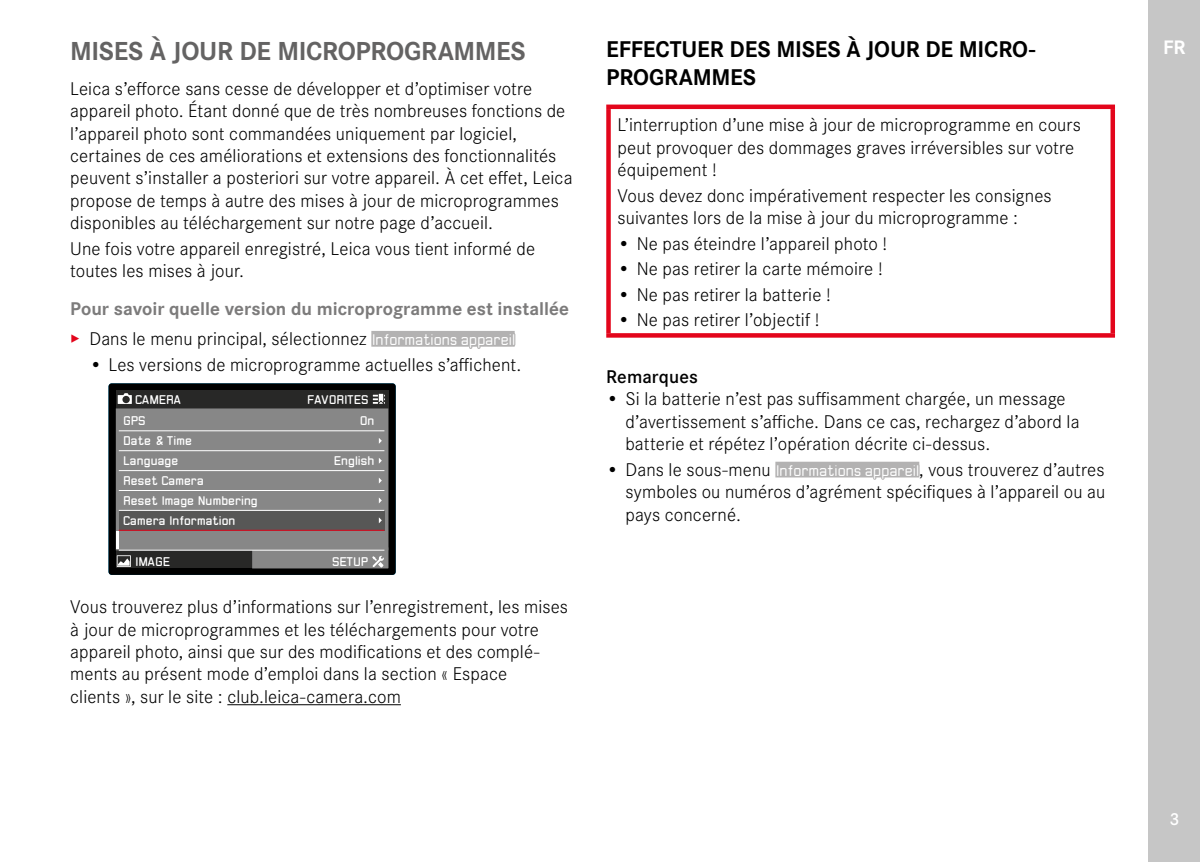
<style>
.page{position:relative;width:1200px;height:862px;background:#fff}
.page>*{position:absolute;margin:0;border:0;box-sizing:border-box;transform-origin:0 0}
.Heading____Chapter{font:700 27px "Corporate S";letter-spacing:-.01em;color:#646363}
.Heading____Heading_01_blind{font:700 23.62px/28.3px "Corporate S";letter-spacing:-.005em;color:#000}
.t1{font:700 20.25px "Corporate S";color:#fff}
.Text____Body_Text{font:300 19.12px/22.3px "Corporate S";letter-spacing:.005em;color:#000}
.Text____Um_zu_zum_XXX{font:700 19.12px "Corporate S";color:#7c7b7b}
.Heading____Note_Heading{font:600 19.12px "Corporate S";letter-spacing:.005em;color:#000}
.t2{font:600 18px "Corporate S";color:#fff}
.t3{font:11.03px/20px "LG1050";letter-spacing:.045em;color:#fff}
.s1{color:#e3051b}
.s2{font-family:"LG1055";font-size:13.5px;color:#b3b2b2}
</style>
<div class="page">
<div style="left:1148px;top:0;width:51px;height:861px;background:#c6c6c6"></div>
<div style="left:371px;top:331px;width:143px;height:15px;background:#b3b2b2"></div>
<hr style="left:227px;top:703px;width:174px;height:1px;background:#000">
<svg style="left:108px;top:383px;width:287px;height:191px;background:#0a0d0e"></svg>
<svg style="left:116px;top:393px;width:272px;height:175px;background:#7a7979"></svg>
<hr style="left:116px;top:531px;width:3px;height:17px;background:#fff">
<div style="left:775px;top:461px;width:144px;height:16px;background:#b3b2b2"></div>
<div style="left:606px;top:104px;width:508px;height:5px;background:#e3051b"></div>
<svg style="left:606px;top:109px;width:4px;height:224px"></svg>
<svg style="left:1110px;top:109px;width:4px;height:224px"></svg>
<svg style="left:606px;top:333px;width:508px;height:4px;background:#e40f24"></svg>
<p class="Heading____Chapter" style="left:70px;top:29px;width:457px">MISES À JOUR DE MICROPROGRAMMES</p>
<p class="Text____Body_Text" style="left:70px;top:76px;width:503px">Leica s’efforce sans cesse de développer et d’optimiser votre appareil photo. Étant donné que de très nombreuses fonctions de l’appareil photo sont commandées uniquement par logiciel, certaines de ces améliorations et extensions des fonctionnalités peuvent s’installer a posteriori sur votre appareil. À cet effet, Leica propose de temps à autre des mises à jour de microprogrammes disponibles au téléchargement sur notre page d’accueil.</p>
<p class="Text____Body_Text" style="left:70px;top:236px;width:466px">Une fois votre appareil enregistré, Leica vous tient informé de toutes les mises à jour.</p>
<p class="Text____Um_zu_zum_XXX" style="left:70px;top:293px;width:500px">Pour savoir quelle version du microprogramme est installée</p>
<p class="Text____Body_Text" style="left:70px;top:326px;width:446px"><span class="s1">▸</span> Dans le menu principal, sélectionnez <span class="s2">Informations appareil</span></p>
<p class="Text____Body_Text" style="left:89px;top:352px;width:433px">• Les versions de microprogramme actuelles s’affichent.</p>
<p class="t3" style="left:135px;top:389px;width:47px">CAMERA</p>
<p class="t3" style="left:307px;top:389px;width:62px">FAVORITES</p>
<p class="t3" style="left:123px;top:410px;width:136px">GPS<br>Date &amp; Time<br>Language<br>Reset Camera<br>Reset Image Numbering<br>Camera Information</p>
<p class="t3" style="left:359px;top:410px;width:16px">On</p>
<p class="t3" style="left:333px;top:450px;width:42px">English</p>
<p class="t3" style="left:135px;top:550px;width:36px">IMAGE</p>
<p class="t3" style="left:332px;top:550px;width:37px">SETUP</p>
<p class="Text____Body_Text" style="left:70px;top:594px;width:499px">Vous trouverez plus d’informations sur l’enregistrement, les mises à jour de microprogrammes et les téléchargements pour votre appareil photo, ainsi que sur des modifications et des complé&shy;ments au présent mode d’emploi dans la section « Espace<br>clients », sur le site : club.leica-camera.com</p>
<p class="Heading____Heading_01_blind" style="left:606px;top:33px;width:430px">EFFECTUER DES MISES À JOUR DE MICRO-<br>PROGRAMMES</p>
<p class="Text____Body_Text" style="left:617px;top:112px;width:465px">L’interruption d’une mise à jour de microprogramme en cours peut provoquer des dommages graves irréversibles sur votre équipement !</p>
<p class="Text____Body_Text" style="left:617px;top:183px;width:435px">Vous devez donc impérativement respecter les consignes suivantes lors de la mise à jour du microprogramme :</p>
<p class="Text____Body_Text" style="left:617px;top:231px;width:271px">• Ne pas éteindre l’appareil photo !</p>
<p class="Text____Body_Text" style="left:617px;top:256px;width:267px">• Ne pas retirer la carte mémoire !</p>
<p class="Text____Body_Text" style="left:617px;top:282px;width:215px">• Ne pas retirer la batterie !</p>
<p class="Text____Body_Text" style="left:617px;top:307px;width:203px">• Ne pas retirer l’objectif !</p>
<p class="Heading____Note_Heading" style="left:606px;top:362px;width:93px">Remarques</p>
<p class="Text____Body_Text" style="left:625px;top:386px;width:455px;text-indent:-19px">• Si la batterie n’est pas suffisamment chargée, un message d’avertissement s’affiche. Dans ce cas, rechargez d’abord la batterie et répétez l’opération décrite ci-dessus.</p>
<p class="Text____Body_Text" style="left:625px;top:457px;width:481px;text-align:justify;text-indent:-19px">• Dans le sous-menu <span class="s2">Informations appareil</span>, vous trouverez d’autres symboles ou numéros d’agrément spécifiques à l’appareil ou au pays concerné.</p>
<p class="t1" style="left:1162px;top:32px;width:24px">FR</p>
<p class="t2" style="left:1168px;top:805px;width:11px">3</p>
</div>
